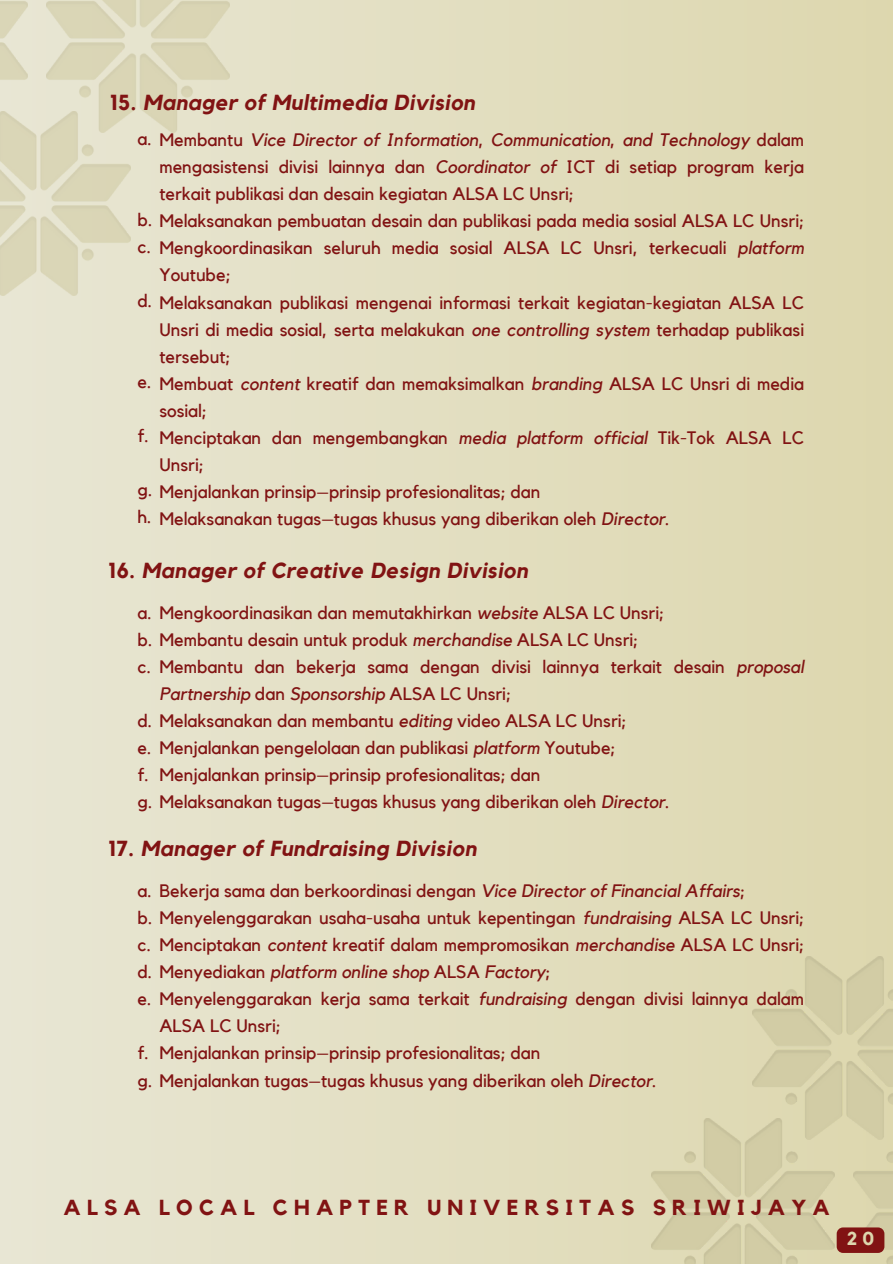
<style>
.page{position:relative;width:893px;height:1264px;background:#fff}
.page>*{position:absolute;margin:0;border:0;box-sizing:border-box;transform-origin:0 0}
.t1{font:italic 700 21.75px "Kollektif";letter-spacing:.02em;color:#811313}
.t2{font:700 21.6px "Kollektif";letter-spacing:.285em;color:#811313}
.t3{font:700 18.6px "Kollektif";color:#ddd7ae}
.t4{font:18px/27px "Kollektif";color:#811313}
.t5{font:italic 18px "Kollektif";color:#811313}
.s1{font-style:normal}
.s2{font-style:italic}
</style>
<div class="page">
<div style="left:0;top:0;width:892px;height:1263px;background:linear-gradient(to right,#e8e6d4,#ddd7ae)"></div>
<img style="left:752px;top:956px;width:140px;height:183px">
<img style="left:853px;top:1118px;width:39px;height:145px">
<img style="left:651px;top:1118px;width:183px;height:145px">
<img style="left:0;top:0;width:28px;height:112px">
<img style="left:46px;top:0;width:184px;height:132px">
<img style="left:0;top:112px;width:130px;height:183px">
<svg style="left:836px;top:1227px;width:48px;height:25px"></svg>
<p class="t1" style="left:110px;top:93px;width:366px"><span class="s1">15.</span> Manager of Multimedia Division</p>
<p class="t4" style="left:159px;top:127px;width:646px;text-align:justify;text-indent:-22px">a. Membantu <span class="s2">Vice Director of Information</span>, <span class="s2">Communication</span>, <span class="s2">and Technology</span> dalam mengasistensi divisi lainnya dan <span class="s2">Coordinator of</span> ICT di setiap program kerja terkait publikasi dan desain kegiatan ALSA LC Unsri;</p>
<p class="t4" style="left:159px;top:208px;width:646px;text-align:justify;text-indent:-22px">b. Melaksanakan pembuatan desain dan publikasi pada media sosial ALSA LC Unsri; Mengkoordinasikan seluruh media sosial ALSA LC Unsri, terkecuali <span class="s2">platform </span>Youtube;</p>
<p class="t4" style="left:159px;top:289px;width:646px;text-align:justify;text-indent:-22px">d. Melaksanakan publikasi mengenai informasi terkait kegiatan-kegiatan ALSA LC Unsri di media sosial, serta melakukan <span class="s2">one controlling system</span> terhadap publikasi tersebut;</p>
<h2 class="t4" style="left:159px;top:370px;width:646px;text-indent:-22px">e. Membuat <span class="s2">content</span> kreatif dan memaksimalkan <span class="s2">branding</span> ALSA LC Unsri di media sosial;</h2>
<p class="t4" style="left:159px;top:424px;width:646px">Menciptakan dan mengembangkan <span class="s2">media platform official</span> Tik-Tok ALSA LC<br>Unsri;</p>
<p class="t4" style="left:137px;top:478px;width:404px">g. Menjalankan prinsip–prinsip profesionalitas; dan</p>
<p class="t4" style="left:137px;top:505px;width:533px">h. Melaksanakan tugas–tugas khusus yang diberikan oleh <span class="s2">Director</span>.</p>
<p class="t4" style="left:137px;top:234px;width:15px">c.</p>
<p class="t4" style="left:137px;top:423px;width:13px">f.</p>
<p class="t1" style="left:108px;top:560px;width:421px"><span class="s1">16.</span> Manager of Creative Design Division</p>
<p class="t4" style="left:137px;top:600px;width:528px">a. Mengkoordinasikan dan memutakhirkan <span class="s2">website</span> ALSA LC Unsri;</p>
<p class="t4" style="left:137px;top:627px;width:502px">b. Membantu desain untuk produk <span class="s2">merchandise</span> ALSA LC Unsri;</p>
<p class="t4" style="left:159px;top:654px;width:646px">Membantu dan bekerja sama dengan divisi lainnya terkait desain <span class="s2">proposal<br>Partnership</span> dan <span class="s2">Sponsorship</span> ALSA LC Unsri;</p>
<h2 class="t4" style="left:137px;top:708px;width:490px">d. Melaksanakan dan membantu <span class="s2">editing</span> video ALSA LC Unsri;</h2>
<p class="t4" style="left:137px;top:735px;width:479px">e. Menjalankan pengelolaan dan publikasi <span class="s2">platform</span> Youtube;</p>
<p class="t4" style="left:159px;top:762px;width:382px">Menjalankan prinsip–prinsip profesionalitas; dan</p>
<p class="t4" style="left:137px;top:789px;width:533px">g. Melaksanakan tugas–tugas khusus yang diberikan oleh <span class="s2">Director</span>.</p>
<p class="t4" style="left:137px;top:654px;width:15px">c.</p>
<p class="t4" style="left:137px;top:762px;width:13px">f.</p>
<p class="t1" style="left:108px;top:838px;width:370px"><span class="s1">17.</span> Manager of Fundraising Division</p>
<p class="t4" style="left:137px;top:878px;width:609px">a. Bekerja sama dan berkoordinasi dengan <span class="s2">Vice Director of Financial Affairs</span>;</p>
<p class="t4" style="left:137px;top:905px;width:668px">b. Menyelenggarakan usaha-usaha untuk kepentingan <span class="s2">fundraising</span> ALSA LC Unsri;</p>
<p class="t4" style="left:159px;top:932px;width:646px">Menciptakan <span class="s2">content</span> kreatif dalam mempromosikan <span class="s2">merchandise</span> ALSA LC Unsri;</p>
<p class="t5" style="left:137px;top:963px;width:414px"><span class="s1">d. Menyediakan</span> platform online shop <span class="s1">ALSA</span> Factory<span class="s1">;</span></p>
<p class="t4" style="left:159px;top:986px;width:646px;text-indent:-22px">e. Menyelenggarakan kerja sama terkait <span class="s2">fundraising</span> dengan divisi lainnya dalam<br>ALSA LC Unsri;</p>
<h2 class="t4" style="left:159px;top:1040px;width:382px">Menjalankan prinsip–prinsip profesionalitas; dan</h2>
<p class="t4" style="left:137px;top:1067px;width:520px">g. Menjalankan tugas–tugas khusus yang diberikan oleh <span class="s2">Director</span>.</p>
<p class="t4" style="left:137px;top:932px;width:15px">c.</p>
<p class="t4" style="left:137px;top:1040px;width:13px">f.</p>
<p class="t2" style="left:63px;top:1197px;width:768px">ALSA LOCAL CHAPTER UNIVERSITAS SRIWIJAYA</p>
<p class="t3" style="left:846px;top:1229px;width:29px">2 0</p>
</div>
